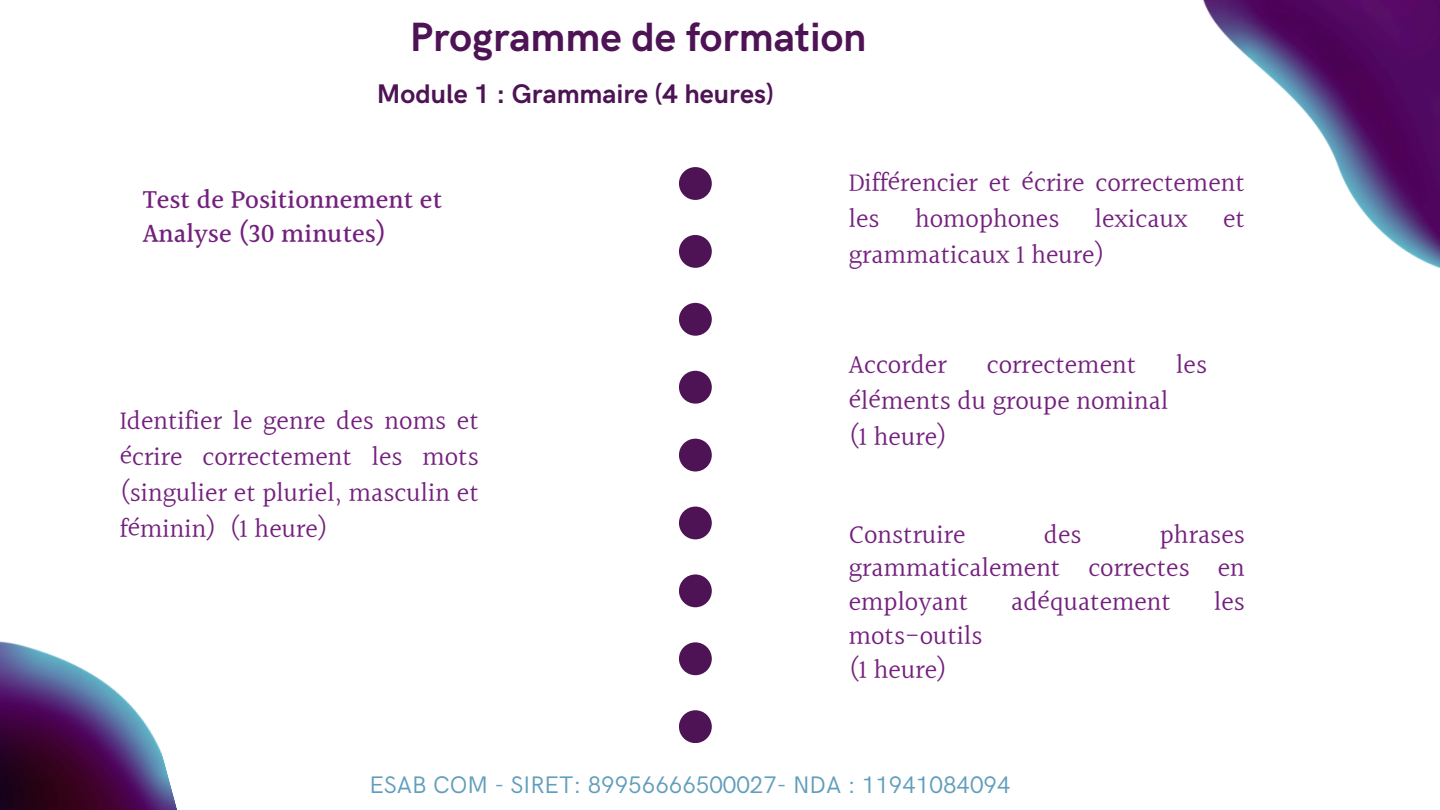
<style>
.page{position:relative;width:1440px;height:810px;background:#fff}
.page>*{position:absolute;margin:0;border:0;box-sizing:border-box;transform-origin:0 0}
.t1{font:700 41px "HK Grotesk";color:#4d1354}
.t2{font:700 27px "HK Grotesk";color:#4d1354}
.t3{font:26.5px/36px "Halant";color:#731f7d}
.t4{font:500 26.5px/33.8px "Halant";color:#731f7d}
.t5{font:24px "HK Grotesk";color:#609ebc}
</style>
<div class="page">
<img style="left:0;top:641px;width:177px;height:169px">
<img style="left:1203px;top:0;width:237px;height:268px">
<svg style="left:679px;top:167px;width:33px;height:576px"></svg>
<h3 class="t1" style="left:410px;top:14px;width:458px">Programme de formation</h3>
<p class="t2" style="left:377px;top:78px;width:398px">Module 1 : Grammaire (4 heures)</p>
<h1 class="t4" style="left:143px;top:184px;width:301px">Test de Positionnement et<br>Analyse (30 minutes)</h1>
<h3 class="t3" style="left:120px;top:404px;width:361px;text-align:justify">Identifier le genre des noms et écrire correctement les mots (singulier et pluriel, masculin et féminin) (1 heure)</h3>
<h3 class="t3" style="left:849px;top:166px;width:398px">Différencier et écrire correctement les</h3>
<h3 class="t3" style="left:915px;top:202px;width:146px">homophones</h3>
<h3 class="t3" style="left:1095px;top:202px;width:94px">lexicaux</h3>
<h3 class="t3" style="left:1223px;top:202px;width:23px">et</h3>
<h3 class="t3" style="left:849px;top:238px;width:257px">grammaticaux 1 heure)</h3>
<h2 class="t3" style="left:849px;top:348px;width:99px">Accorder</h2>
<h2 class="t3" style="left:987px;top:348px;width:151px">correctement</h2>
<h2 class="t3" style="left:1176px;top:348px;width:32px">les</h2>
<h2 class="t3" style="left:849px;top:384px;width:321px">éléments du groupe nominal (1 heure)</h2>
<h2 class="t3" style="left:849px;top:518px;width:118px">Construire</h2>
<h2 class="t3" style="left:1044px;top:518px;width:39px">des</h2>
<h2 class="t3" style="left:849px;top:519px;width:398px;line-height:33.8px;text-align:justify;text-indent:311px">phrases grammaticalement correctes en employant</h2>
<h2 class="t3" style="left:1011px;top:585px;width:161px">adéquatement</h2>
<h2 class="t3" style="left:1214px;top:585px;width:32px">les</h2>
<h2 class="t3" style="left:849px;top:620px;width:135px;line-height:33.8px">mots-outils (1 heure)</h2>
<h3 class="t5" style="left:369px;top:771px;width:643px">ESAB COM - SIRET: 89956666500027- NDA : 11941084094</h3>
</div>
